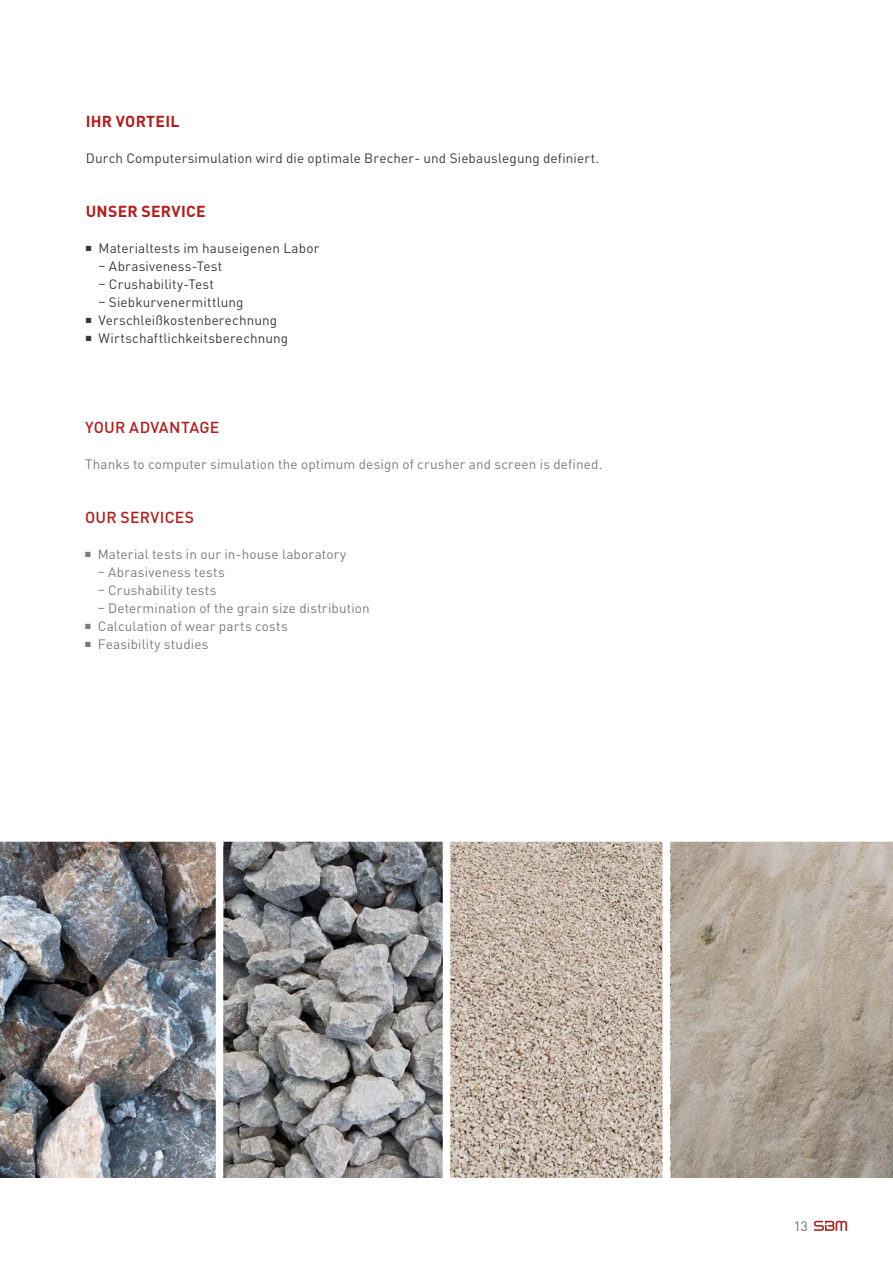
<style>
.page{position:relative;width:893px;height:1263px;background:#fff}
.page>*{position:absolute;margin:0;border:0;box-sizing:border-box;transform-origin:0 0}
.t1{font:500 15.75px "DIN Pro";letter-spacing:.015em;color:#b51b1a}
.t2{font:700 15.75px "DIN Pro";letter-spacing:.015em;color:#b51b1a}
.t3{font:13.5px "DIN Pro";letter-spacing:.01em;color:#7a7b7a}
.t4{font:13.5px "DIN Pro";letter-spacing:.01em;color:#3a3a39}
.t5{font:13.5px "DIN Pro";color:#5c676d}
</style>
<div class="page">
<svg style="left:814px;top:1221px;width:33px;height:10px"></svg>
<img style="left:0;top:842px;width:443px;height:336px">
<img style="left:670px;top:842px;width:223px;height:336px">
<img style="left:450px;top:842px;width:212px;height:336px">
<div style="left:216px;top:834px;width:7px;height:429px;background:#fff"></div>
<p class="t2" style="left:86px;top:108px;width:95px">IHR VORTEIL</p>
<p class="t4" style="left:86px;top:147px;width:515px">Durch Computersimulation wird die optimale Brecher- und Siebauslegung definiert.</p>
<p class="t2" style="left:86px;top:198px;width:121px">UNSER SERVICE</p>
<p class="t4" style="left:86px;top:237px;width:235px">■ Materialtests im hauseigenen Labor</p>
<p class="t4" style="left:99px;top:255px;width:125px">– Abrasiveness-Test</p>
<p class="t4" style="left:99px;top:273px;width:117px">– Crushability-Test</p>
<p class="t4" style="left:99px;top:291px;width:146px">– Siebkurvenermittlung</p>
<p class="t4" style="left:86px;top:309px;width:193px">■ Verschleißkostenberechnung</p>
<p class="t4" style="left:86px;top:327px;width:204px">■ Wirtschaftlichkeitsberechnung</p>
<p class="t1" style="left:85px;top:414px;width:136px">YOUR ADVANTAGE</p>
<p class="t3" style="left:85px;top:453px;width:519px">Thanks to computer simulation the optimum design of crusher and screen is defined.</p>
<p class="t1" style="left:85px;top:504px;width:111px">OUR SERVICES</p>
<p class="t3" style="left:85px;top:543px;width:263px">■ Material tests in our in-house laboratory</p>
<p class="t3" style="left:98px;top:561px;width:128px">– Abrasiveness tests</p>
<p class="t3" style="left:98px;top:579px;width:120px">– Crushability tests</p>
<p class="t3" style="left:98px;top:597px;width:274px">– Determination of the grain size distribution</p>
<p class="t3" style="left:85px;top:615px;width:204px">■ Calculation of wear parts costs</p>
<p class="t3" style="left:85px;top:633px;width:125px">■ Feasibility studies</p>
<p class="t5" style="left:794px;top:1215px;width:16px">13</p>
</div>
